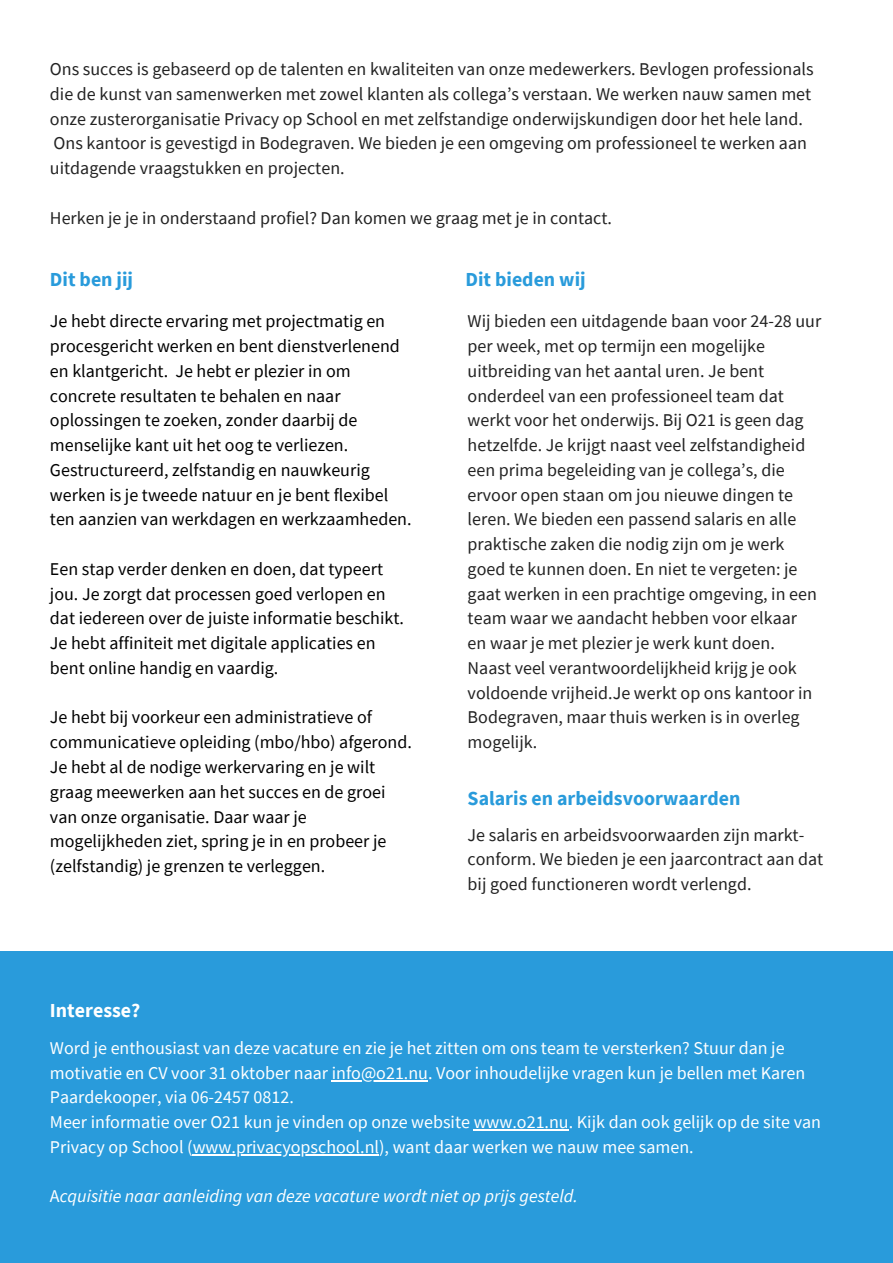
<style>
.page{position:relative;width:893px;height:1263px;background:#fff}
.page>*{position:absolute;margin:0;border:0;box-sizing:border-box;transform-origin:0 0}
.t1{font:700 19.88px "Source Sans Pro";color:#299bdb}
.t2{font:700 19.88px "Source Sans Pro";color:#fff}
.t3{font:18px/24.8px "Source Sans Pro";color:#222}
.t4{font:18px/24.8px "Source Sans Pro";color:#000}
.t5{font:18px/24.8px "Source Sans Pro";color:#fff}
.t6{font:italic 18px "Source Sans Pro";color:#fff}
.s1{font-style:normal}
</style>
<div class="page">
<div style="left:0;top:951px;width:893px;height:312px;background:#299bdb"></div>
<hr style="left:332px;top:1080px;width:96px;height:1px;background:#fff">
<hr style="left:474px;top:1129px;width:95px;height:2px;background:#fff">
<hr style="left:193px;top:1154px;width:186px;height:2px;background:#fff">
<p class="t3" style="left:50px;top:56px;width:765px">Ons succes is gebaseerd op de talenten en kwaliteiten van onze medewerkers. Bevlogen professionals die de kunst van samenwerken met zowel klanten als collega’s verstaan. We werken nauw samen met onze zusterorganisatie Privacy op School en met zelfstandige onderwijskundigen door het hele land.<br>Ons kantoor is gevestigd in Bodegraven. We bieden je een omgeving om professioneel te werken aan uitdagende vraagstukken en projecten.</p>
<p class="t3" style="left:50px;top:205px;width:563px">Herken je je in onderstaand profiel? Dan komen we graag met je in contact.</p>
<p class="t1" style="left:50px;top:266px;width:85px">Dit ben jij</p>
<p class="t1" style="left:465px;top:266px;width:122px">Dit bieden wij</p>
<p class="t4" style="left:50px;top:308px;width:363px">Je hebt directe ervaring met projectmatig en procesgericht werken en bent dienstverlenend en klantgericht. Je hebt er plezier in om concrete resultaten te behalen en naar oplossingen te zoeken, zonder daarbij de menselijke kant uit het oog te verliezen.<br>Gestructureerd, zelfstandig en nauwkeurig werken is je tweede natuur en je bent flexibel ten aanzien van werkdagen en werkzaamheden.</p>
<p class="t4" style="left:50px;top:556px;width:355px">Een stap verder denken en doen, dat typeert jou. Je zorgt dat processen goed verlopen en dat iedereen over de juiste informatie beschikt.<br>Je hebt affiniteit met digitale applicaties en bent online handig en vaardig.</p>
<p class="t4" style="left:50px;top:705px;width:363px">Je hebt bij voorkeur een administratieve of communicatieve opleiding (mbo/hbo) afgerond.<br>Je hebt al de nodige werkervaring en je wilt graag meewerken aan het succes en de groei van onze organisatie. Daar waar je mogelijkheden ziet, spring je in en probeer je (zelfstandig) je grenzen te verleggen.</p>
<p class="t2" style="left:50px;top:997px;width:92px">Interesse?</p>
<p class="t3" style="left:467px;top:308px;width:355px">Wij bieden een uitdagende baan voor 24-28 uur per week, met op termijn een mogelijke uitbreiding van het aantal uren. Je bent onderdeel van een professioneel team dat werkt voor het onderwijs. Bij O21 is geen dag hetzelfde. Je krijgt naast veel zelfstandigheid een prima begeleiding van je collega’s, die ervoor open staan om jou nieuwe dingen te leren. We bieden een passend salaris en alle praktische zaken die nodig zijn om je werk goed te kunnen doen. En niet te vergeten: je gaat werken in een prachtige omgeving, in een team waar we aandacht hebben voor elkaar<br>en waar je met plezier je werk kunt doen.<br>Naast veel verantwoordelijkheid krijg je ook voldoende vrijheid.Je werkt op ons kantoor in Bodegraven, maar thuis werken is in overleg mogelijk.</p>
<p class="t1" style="left:467px;top:786px;width:274px">Salaris en arbeidsvoorwaarden</p>
<p class="t3" style="left:467px;top:822px;width:357px">Je salaris en arbeidsvoorwaarden zijn markt&shy;conform. We bieden je een jaarcontract aan dat bij goed functioneren wordt verlengd.</p>
<p class="t5" style="left:50px;top:1035px;width:772px">Word je enthousiast van deze vacature en zie je het zitten om ons team te versterken? Stuur dan je motivatie en CV voor 31 oktober naar info@o21.nu. Voor inhoudelijke vragen kun je bellen met Karen Paardekooper, via 06-2457 0812.<br>Meer informatie over O21 kun je vinden op onze website www.o21.nu. Kijk dan ook gelijk op de site van Privacy op School (www.privacyopschool.nl), want daar werken we nauw mee samen.</p>
<p class="t6" style="left:50px;top:1185px;width:529px"><span class="s1">A</span>cquisitie naar aanleiding van deze vacature wordt niet op prijs gesteld.</p>
</div>
